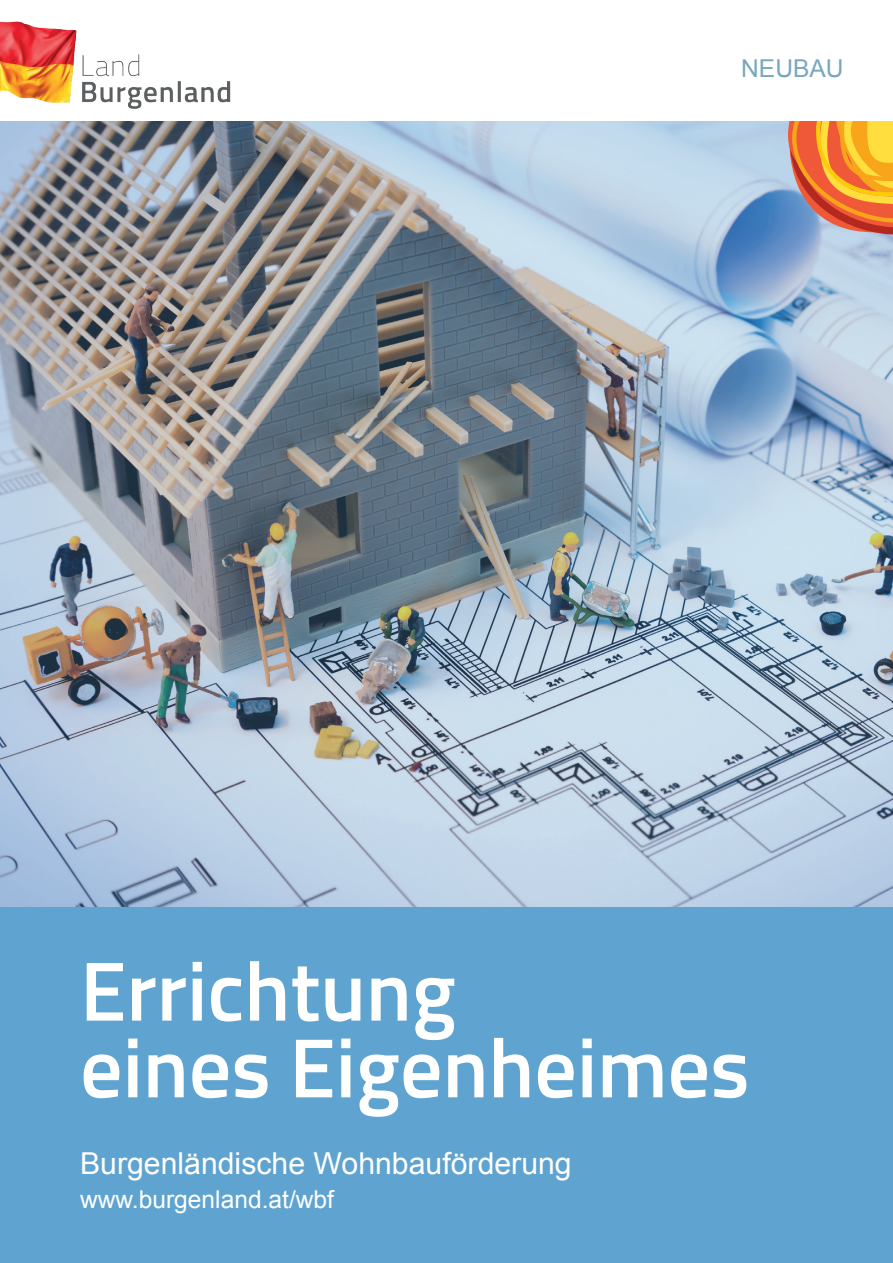
<style>
.page{position:relative;width:893px;height:1263px;background:#fff}
.page>*{position:absolute;margin:0;border:0;box-sizing:border-box;transform-origin:0 0}
.t1{font:600 84px/76.7px "Titillium";color:#fff}
.t2{font:30.15px "Arial";color:#fff}
.t3{font:24.6px "Arial";color:#fff}
.t4{font:24.6px "Arial";color:#79a7bc}
</style>
<div class="page">
<div style="left:0;top:253px;width:893px;height:1010px;background:#5fa4d0"></div>
<img style="left:0;top:121px;width:893px;height:786px">
<img style="left:0;top:21px;width:231px;height:88px">
<svg style="left:788px;top:121px;width:105px;height:114px;background:#e08e46"></svg>
<p class="t4" style="left:741px;top:53px;width:104px">NEUBAU</p>
<h1 class="t1" style="left:80px;top:949px;width:671px">Errichtung<br>eines Eigenheimes</h1>
<p class="t2" style="left:80px;top:1144px;width:493px">Burgenländische Wohnbauförderung</p>
<p class="t3" style="left:80px;top:1183px;width:255px">www.burgenland.at/wbf</p>
</div>
